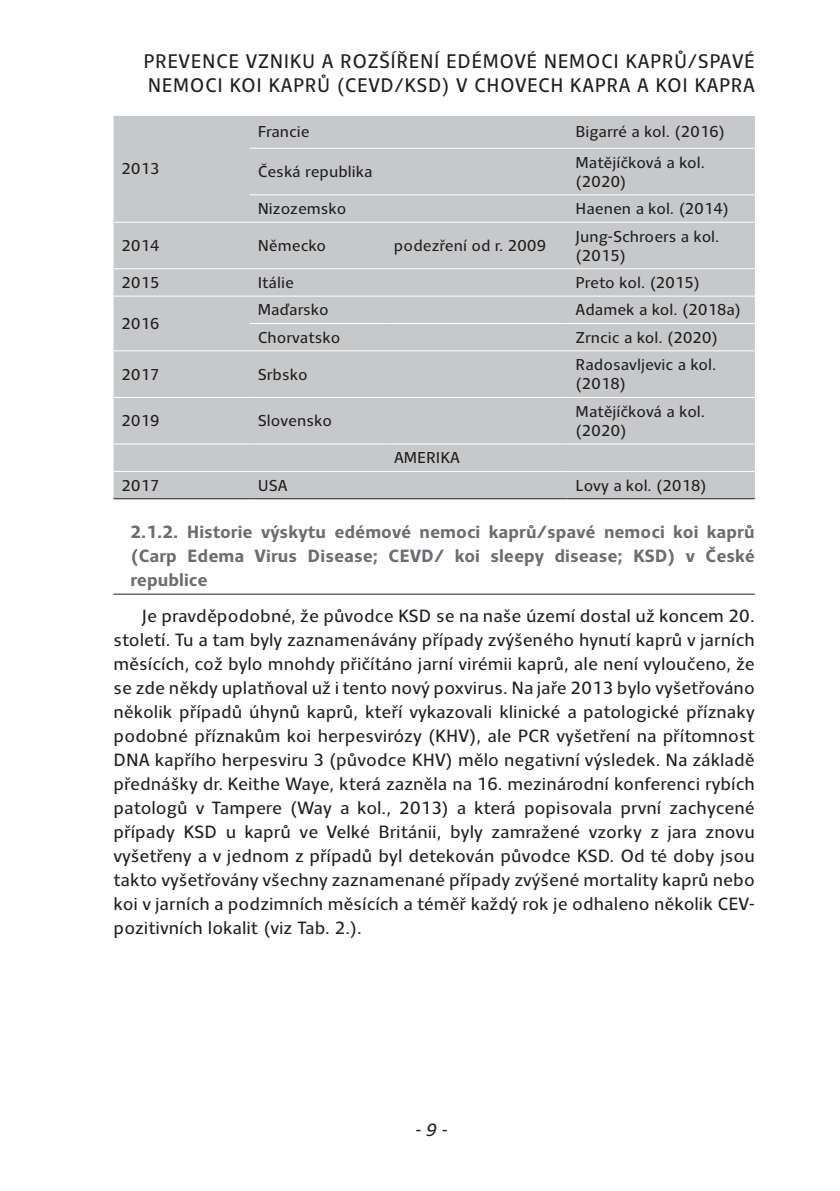
<style>
.page{position:relative;width:840px;height:1191px;background:#fff}
.page>*{position:absolute;margin:0;border:0;box-sizing:border-box;transform-origin:0 0}
.t1{font:20px/24px "Clara Sans";letter-spacing:.03em;color:#231f20;scale:.96 1}
.t2{font:18px/24px "Clara Sans";color:#231f20;text-align:justify}
.t3{font:700 18px/24px "Clara Sans";color:#6c6d70;text-align:justify}
.t4{font:italic 18px "Clara Sans";color:#231f20}
.t5{font:16px/19.2px "Clara Sans";color:#231f20}
</style>
<div class="page">
<hr style="left:113px;top:594px;width:641px;height:1px;background:#231f20">
<div style="left:113px;top:116px;width:641px;height:382px;background:#c7c8ca"></div>
<hr style="left:249px;top:148px;width:137px;height:1px;background:#fff">
<hr style="left:386px;top:148px;width:181px;height:1px;background:#fff">
<hr style="left:567px;top:148px;width:187px;height:1px;background:#fff">
<hr style="left:249px;top:194px;width:137px;height:1px;background:#fff">
<hr style="left:386px;top:194px;width:181px;height:1px;background:#fff">
<hr style="left:567px;top:194px;width:187px;height:1px;background:#fff">
<hr style="left:113px;top:222px;width:136px;height:1px;background:#fff">
<hr style="left:249px;top:222px;width:137px;height:1px;background:#fff">
<hr style="left:386px;top:222px;width:181px;height:1px;background:#fff">
<hr style="left:567px;top:222px;width:187px;height:1px;background:#fff">
<hr style="left:113px;top:268px;width:136px;height:1px;background:#fff">
<hr style="left:249px;top:268px;width:137px;height:1px;background:#fff">
<hr style="left:386px;top:268px;width:181px;height:1px;background:#fff">
<hr style="left:567px;top:268px;width:187px;height:1px;background:#fff">
<hr style="left:113px;top:296px;width:136px;height:1px;background:#fff">
<hr style="left:249px;top:296px;width:137px;height:1px;background:#fff">
<hr style="left:386px;top:296px;width:181px;height:1px;background:#fff">
<hr style="left:567px;top:296px;width:187px;height:1px;background:#fff">
<hr style="left:249px;top:323px;width:137px;height:1px;background:#fff">
<hr style="left:386px;top:323px;width:181px;height:1px;background:#fff">
<hr style="left:567px;top:323px;width:187px;height:1px;background:#fff">
<hr style="left:113px;top:350px;width:136px;height:1px;background:#fff">
<hr style="left:249px;top:350px;width:137px;height:1px;background:#fff">
<hr style="left:386px;top:350px;width:181px;height:1px;background:#fff">
<hr style="left:567px;top:350px;width:187px;height:1px;background:#fff">
<hr style="left:113px;top:397px;width:136px;height:1px;background:#fff">
<hr style="left:249px;top:397px;width:137px;height:1px;background:#fff">
<hr style="left:386px;top:397px;width:181px;height:1px;background:#fff">
<hr style="left:567px;top:397px;width:187px;height:1px;background:#fff">
<hr style="left:113px;top:443px;width:136px;height:1px;background:#fff">
<hr style="left:249px;top:443px;width:137px;height:1px;background:#fff">
<hr style="left:386px;top:443px;width:181px;height:1px;background:#fff">
<hr style="left:567px;top:443px;width:187px;height:1px;background:#fff">
<hr style="left:113px;top:471px;width:136px;height:1px;background:#fff">
<hr style="left:249px;top:471px;width:137px;height:1px;background:#fff">
<hr style="left:386px;top:471px;width:181px;height:1px;background:#fff">
<hr style="left:567px;top:471px;width:187px;height:1px;background:#fff">
<hr style="left:113px;top:498px;width:136px;height:1px;background:#231f20">
<hr style="left:249px;top:498px;width:137px;height:1px;background:#231f20">
<hr style="left:386px;top:498px;width:181px;height:1px;background:#231f20">
<hr style="left:567px;top:498px;width:187px;height:1px;background:#231f20">
<p class="t1" style="left:143px;top:50px;width:638px">PREVENCE VZNIKU A ROZŠÍŘENÍ EDÉMOVÉ NEMOCI KAPRŮ/SPAVÉ<br>NEMOCI KOI KAPRŮ (CEVD/KSD) V CHOVECH KAPRA A KOI KAPRA</p>
<p class="t5" style="left:121px;top:160px;width:39px">2013</p>
<p class="t5" style="left:257px;top:123px;width:53px">Francie</p>
<p class="t5" style="left:575px;top:123px;width:151px">Bigarré a kol. (2016)</p>
<p class="t5" style="left:257px;top:162px;width:116px">Česká republika</p>
<p class="t5" style="left:575px;top:153px;width:131px">Matějíčková a kol. (2020)</p>
<p class="t5" style="left:257px;top:199px;width:90px">Nizozemsko</p>
<p class="t5" style="left:575px;top:199px;width:155px">Haenen a kol. (2014)</p>
<p class="t5" style="left:121px;top:236px;width:39px">2014</p>
<p class="t5" style="left:257px;top:236px;width:70px">Německo</p>
<p class="t5" style="left:394px;top:236px;width:154px">podezření od r. 2009</p>
<p class="t5" style="left:575px;top:227px;width:145px">Jung-Schroers a kol. (2015)</p>
<p class="t5" style="left:121px;top:273px;width:39px">2015</p>
<p class="t5" style="left:257px;top:273px;width:38px">Itálie</p>
<p class="t5" style="left:575px;top:273px;width:126px">Preto kol. (2015)</p>
<p class="t5" style="left:121px;top:314px;width:39px">2016</p>
<p class="t5" style="left:257px;top:301px;width:72px">Maďarsko</p>
<p class="t5" style="left:575px;top:301px;width:167px">Adamek a kol. (2018a)</p>
<p class="t5" style="left:257px;top:328px;width:84px">Chorvatsko</p>
<p class="t5" style="left:575px;top:328px;width:144px">Zrncic a kol. (2020)</p>
<p class="t5" style="left:121px;top:365px;width:39px">2017</p>
<p class="t5" style="left:258px;top:365px;width:51px">Srbsko</p>
<p class="t5" style="left:575px;top:355px;width:142px">Radosavljevic a kol. (2018)</p>
<p class="t5" style="left:121px;top:412px;width:39px">2019</p>
<p class="t5" style="left:258px;top:412px;width:76px">Slovensko</p>
<p class="t5" style="left:575px;top:402px;width:131px">Matějíčková a kol. (2020)</p>
<p class="t5" style="left:394px;top:448px;width:67px">AMERIKA</p>
<p class="t5" style="left:121px;top:476px;width:39px">2017</p>
<p class="t5" style="left:258px;top:476px;width:31px">USA</p>
<p class="t5" style="left:575px;top:476px;width:132px">Lovy a kol. (2018)</p>
<p class="t3" style="left:130px;top:520px;width:625px">2.1.2. Historie výskytu edémové nemoci kaprů/spavé nemoci koi kaprů (Carp Edema Virus Disease; CEVD/ koi sleepy disease; KSD) v České republice</p>
<p class="t2" style="left:113px;top:604px;width:642px;text-indent:28px">Je pravděpodobné, že původce KSD se na naše území dostal už koncem 20. století. Tu a tam byly zaznamenávány případy zvýšeného hynutí kaprů v jarních měsících, což bylo mnohdy přičítáno jarní virémii kaprů, ale není vyloučeno, že se zde někdy uplatňoval už i tento nový poxvirus. Na jaře 2013 bylo vyšetřováno několik případů úhynů kaprů, kteří vykazovali klinické a patologické příznaky podobné příznakům koi herpesvirózy (KHV), ale PCR vyšetření na přítomnost DNA kapřího herpesviru 3 (původce KHV) mělo negativní výsledek. Na základě přednášky dr. Keithe Waye, která zazněla na 16. mezinárodní konferenci rybích patologů v Tampere (Way a kol., 2013) a která popisovala první zachycené případy KSD u kaprů ve Velké Británii, byly zamražené vzorky z jara znovu vyšetřeny a v jednom z případů byl detekován původce KSD. Od té doby jsou takto vyšetřovány všechny zaznamenané případy zvýšené mortality kaprů nebo koi v jarních a podzimních měsících a téměř každý rok je odhaleno několik CEV&shy;pozitivních lokalit (viz Tab. 2.).</p>
<p class="t4" style="left:415px;top:1120px;width:33px">- 9 -</p>
</div>
